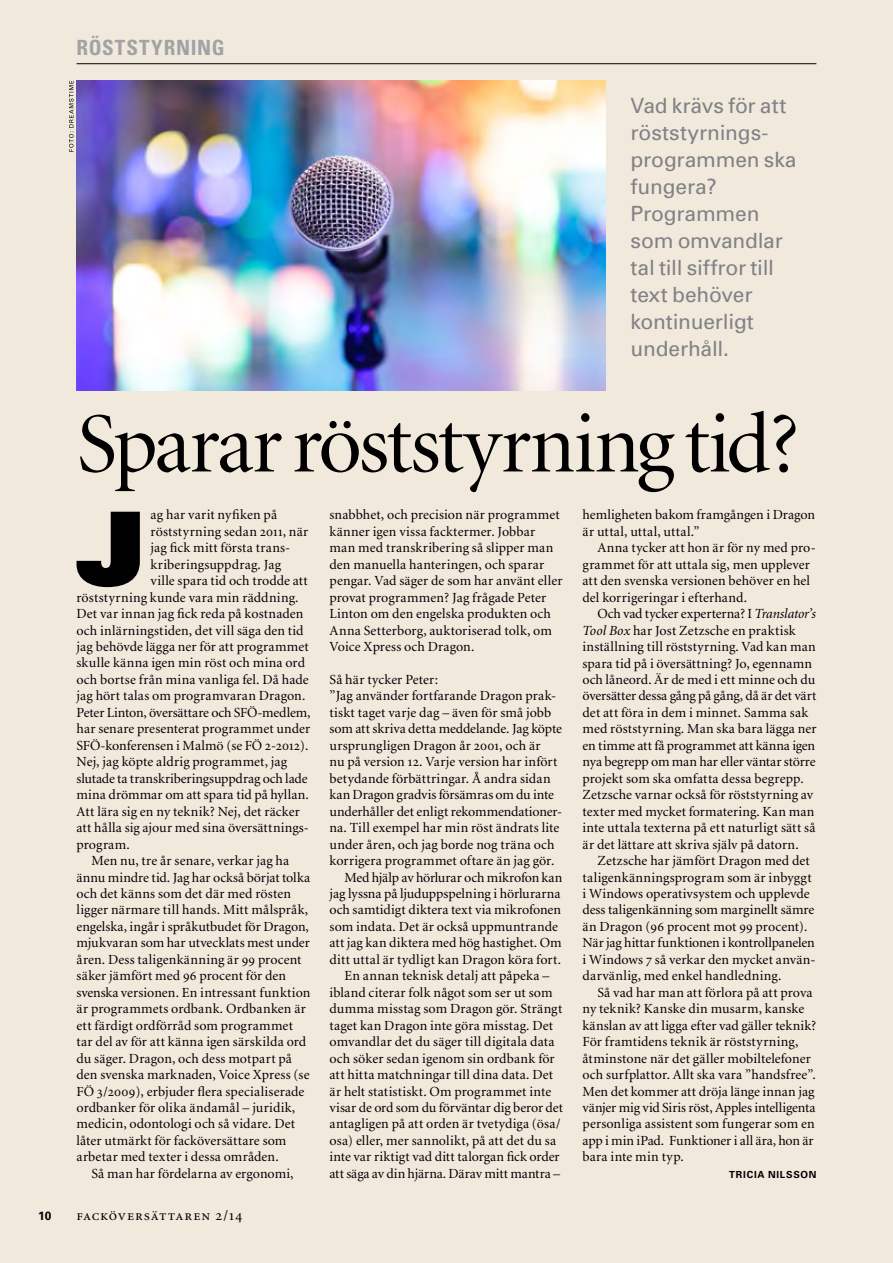
<style>
.page{position:relative;width:893px;height:1263px;background:#f2e9dd}
.page>*{position:absolute;margin:0;border:0;box-sizing:border-box;transform-origin:0 0}
.t1{font:900 101.7px "Univers";color:#000}
.t2{font:85.5px "Minion Display";letter-spacing:-.025em;color:#000}
.t3{font:21px/27px "Univers";letter-spacing:-.01em;color:#808285}
.t4{font:700 condensed 21px "Univers";letter-spacing:.03em;color:#a1a3a6}
.t5{font:15px "Minion Regular SC";letter-spacing:.055em;color:#000}
.t6{font:13.95px/16.5px "Minion";letter-spacing:.01em;color:#000}
.t7{font:13.95px "Minion";letter-spacing:-.01em;color:#000}
.t8{font:13.95px "Minion";letter-spacing:-.015em;color:#000}
.t9{font:700 12px "Univers";color:#000}
.t10{font:700 9.75px "Univers";letter-spacing:.085em;color:#000}
.s1{font-family:"Minion Regular SC"}
.s2{font-style:italic}
</style>
<div class="page">
<hr style="left:77px;top:63px;width:739px;height:1px;background:#000">
<svg style="left:69px;top:81px;width:5px;height:71px"></svg>
<img style="left:77px;top:81px;width:529px;height:310px">
<h3 class="t4" style="left:77px;top:35px;width:150px">RÖSTSTYRNING</h3>
<h3 class="t3" style="left:631px;top:92px;width:168px">Vad krävs för att röststyrnings&shy;programmen ska fungera?<br>Programmen som omvandlar tal till siffror till text behöver kontinuerligt underhåll.</h3>
<h2 class="t2" style="left:77px;top:403px;width:724px">Sparar röststyrning tid?</h2>
<h1 class="t1" style="left:77px;top:482px;width:69px">J</h1>
<p class="t6" style="left:151px;top:507px;width:128px">ag har varit nyfiken på</p>
<p class="t6" style="left:151px;top:524px;width:159px">röststyrning sedan <span class="s1">2011</span>, när</p>
<p class="t6" style="left:151px;top:540px;width:141px">jag fick mitt första trans-</p>
<p class="t6" style="left:151px;top:556px;width:132px">kriberingsuppdrag. Jag</p>
<p class="t6" style="left:151px;top:573px;width:159px">ville spara tid och trodde att</p>
<p class="t6" style="left:77px;top:589px;width:223px">röststyrning kunde vara min räddning.</p>
<p class="t6" style="left:77px;top:606px;width:228px">Det var innan jag fick reda på kostnaden</p>
<p class="t6" style="left:77px;top:622px;width:229px">och inlärningstiden, det vill säga den tid</p>
<p class="t6" style="left:77px;top:639px;width:234px">jag behövde lägga ner för att programmet</p>
<p class="t6" style="left:77px;top:655px;width:230px">skulle känna igen min röst och mina ord</p>
<p class="t6" style="left:77px;top:672px;width:234px">och bortse från mina vanliga fel. Då hade</p>
<p class="t6" style="left:77px;top:688px;width:230px">jag hört talas om programvaran Dragon.</p>
<p class="t7" style="left:77px;top:705px;width:235px">Peter Linton, översättare och SFÖ-medlem,</p>
<p class="t6" style="left:77px;top:721px;width:235px">har senare presenterat programmet under</p>
<p class="t6" style="left:77px;top:738px;width:233px">SFÖ-konferensen i Malmö (se FÖ <span class="s1">2-2012</span>).</p>
<p class="t6" style="left:77px;top:754px;width:212px">Nej, jag köpte aldrig programmet, jag</p>
<p class="t7" style="left:77px;top:771px;width:232px">slutade ta transkriberingsuppdrag och lade</p>
<p class="t6" style="left:77px;top:787px;width:234px">mina drömmar om att spara tid på hyllan.</p>
<p class="t6" style="left:77px;top:803px;width:225px">Att lära sig en ny teknik? Nej, det räcker</p>
<p class="t6" style="left:77px;top:820px;width:234px">att hålla sig ajour med sina översättnings-</p>
<p class="t6" style="left:77px;top:836px;width:55px">program.</p>
<p class="t6" style="left:91px;top:853px;width:199px">Men nu, tre år senare, verkar jag ha</p>
<p class="t6" style="left:77px;top:869px;width:235px">ännu mindre tid. Jag har också börjat tolka</p>
<p class="t6" style="left:77px;top:886px;width:216px">och det känns som det där med rösten</p>
<p class="t6" style="left:77px;top:902px;width:233px">ligger närmare till hands. Mitt målspråk,</p>
<p class="t6" style="left:77px;top:919px;width:234px">engelska, ingår i språkutbudet för Dragon,</p>
<p class="t6" style="left:77px;top:935px;width:235px">mjukvaran som har utvecklats mest under</p>
<p class="t6" style="left:77px;top:952px;width:227px">åren. Dess taligenkänning är <span class="s1">99</span> procent</p>
<p class="t6" style="left:77px;top:968px;width:211px">säker jämfört med <span class="s1">96</span> procent för den</p>
<p class="t6" style="left:77px;top:984px;width:235px">svenska versionen. En intressant funktion</p>
<p class="t6" style="left:77px;top:1001px;width:231px">är programmets ordbank. Ordbanken är</p>
<p class="t6" style="left:77px;top:1017px;width:218px">ett färdigt ordförråd som programmet</p>
<p class="t6" style="left:77px;top:1034px;width:231px">tar del av för att känna igen särskilda ord</p>
<p class="t6" style="left:77px;top:1050px;width:217px">du säger. Dragon, och dess motpart på</p>
<p class="t6" style="left:77px;top:1067px;width:234px">den svenska marknaden, Voice Xpress (se</p>
<p class="t6" style="left:77px;top:1083px;width:229px">FÖ <span class="s1">3/2009</span>), erbjuder flera specialiserade</p>
<p class="t6" style="left:77px;top:1100px;width:220px">ordbanker för olika ändamål – juridik,</p>
<p class="t6" style="left:77px;top:1116px;width:220px">medicin, odontologi och så vidare. Det</p>
<p class="t6" style="left:77px;top:1133px;width:211px">låter utmärkt för facköversättare som</p>
<p class="t6" style="left:77px;top:1149px;width:204px">arbetar med texter i dessa områden.</p>
<p class="t6" style="left:91px;top:1166px;width:204px">Så man har fördelarna av ergonomi,</p>
<p class="t9" style="left:38px;top:1209px;width:15px">10</p>
<p class="t5" style="left:77px;top:1208px;width:167px">facköversättaren 2/14</p>
<p class="t6" style="left:330px;top:507px;width:234px">snabbhet, och precision när programmet känner igen vissa facktermer. Jobbar man med transkribering så slipper man den manuella hanteringen, och sparar pengar. Vad säger de som har använt eller provat programmen? Jag frågade Peter Linton om den engelska produkten och Anna Setterborg, auktoriserad tolk, om Voice Xpress och Dragon.</p>
<p class="t6" style="left:330px;top:672px;width:110px">Så här tycker Peter:</p>
<p class="t6" style="left:330px;top:688px;width:228px">”Jag använder fortfarande Dragon prak-</p>
<p class="t6" style="left:330px;top:705px;width:223px">tiskt taget varje dag – även för små jobb</p>
<p class="t7" style="left:330px;top:722px;width:234px">som att skriva detta meddelande. Jag köpte</p>
<p class="t6" style="left:330px;top:738px;width:213px">ursprungligen Dragon år <span class="s1">2001</span>, och är</p>
<p class="t6" style="left:330px;top:754px;width:229px">nu på version <span class="s1">12</span>. Varje version har infört</p>
<p class="t6" style="left:330px;top:770px;width:223px">betydande förbättringar. Å andra sidan</p>
<p class="t6" style="left:330px;top:787px;width:226px">kan Dragon gradvis försämras om du inte</p>
<p class="t6" style="left:330px;top:803px;width:234px">underhåller det enligt rekommendationer-</p>
<p class="t6" style="left:330px;top:820px;width:231px">na. Till exempel har min röst ändrats lite</p>
<p class="t6" style="left:330px;top:836px;width:226px">under åren, och jag borde nog träna och</p>
<p class="t6" style="left:330px;top:853px;width:226px">korrigera programmet oftare än jag gör.</p>
<p class="t8" style="left:344px;top:870px;width:219px">Med hjälp av hörlurar och mikrofon kan</p>
<p class="t6" style="left:330px;top:886px;width:233px">jag lyssna på ljuduppspelning i hörlurarna</p>
<p class="t6" style="left:330px;top:902px;width:233px">och samtidigt diktera text via mikrofonen</p>
<p class="t6" style="left:330px;top:919px;width:230px">som indata. Det är också uppmuntrande</p>
<p class="t6" style="left:330px;top:935px;width:234px">att jag kan diktera med hög hastighet. Om</p>
<p class="t6" style="left:330px;top:952px;width:233px">ditt uttal är tydligt kan Dragon köra fort.</p>
<p class="t6" style="left:344px;top:968px;width:206px">En annan teknisk detalj att påpeka –</p>
<p class="t6" style="left:330px;top:984px;width:225px">ibland citerar folk något som ser ut som</p>
<p class="t6" style="left:330px;top:1001px;width:234px">dumma misstag som Dragon gör. Strängt</p>
<p class="t6" style="left:330px;top:1017px;width:225px">taget kan Dragon inte göra misstag. Det</p>
<p class="t6" style="left:330px;top:1034px;width:226px">omvandlar det du säger till digitala data</p>
<p class="t6" style="left:330px;top:1050px;width:227px">och söker sedan igenom sin ordbank för</p>
<p class="t6" style="left:330px;top:1067px;width:225px">att hitta matchningar till dina data. Det</p>
<p class="t6" style="left:330px;top:1083px;width:223px">är helt statistiskt. Om programmet inte</p>
<p class="t6" style="left:330px;top:1100px;width:235px">visar de ord som du förväntar dig beror det</p>
<p class="t6" style="left:330px;top:1116px;width:233px">antagligen på att orden är tvetydiga (ösa/</p>
<p class="t6" style="left:330px;top:1133px;width:228px">osa) eller, mer sannolikt, på att det du sa</p>
<p class="t6" style="left:330px;top:1149px;width:232px">inte var riktigt vad ditt talorgan fick order</p>
<p class="t6" style="left:330px;top:1166px;width:232px">att säga av din hjärna. Därav mitt mantra –</p>
<p class="t6" style="left:583px;top:507px;width:234px">hemligheten bakom framgången i Dragon är uttal, uttal, uttal.”</p>
<p class="t6" style="left:583px;top:540px;width:235px;text-indent:15px">Anna tycker att hon är för ny med pro&shy;grammet för att uttala sig, men upplever att den svenska versionen behöver en hel del korrigeringar i efterhand.</p>
<p class="t6" style="left:583px;top:606px;width:235px;text-indent:15px">Och vad tycker experterna? I <span class="s2">Translator’s Tool Box</span> har Jost Zetzsche en praktisk inställning till röststyrning. Vad kan man spara tid på i översättning? Jo, egennamn och låneord. Är de med i ett minne och du översätter dessa gång på gång, då är det värt det att föra in dem i minnet. Samma sak med röststyrning. Man ska bara lägga ner en timme att få programmet att känna igen nya begrepp om man har eller väntar större projekt som ska omfatta dessa begrepp.<br>Zetzsche varnar också för röststyrning av texter med mycket formatering. Kan man inte uttala texterna på ett naturligt sätt så är det lättare att skriva själv på datorn.</p>
<p class="t6" style="left:583px;top:853px;width:235px;text-indent:15px">Zetzsche har jämfört Dragon med det taligenkänningsprogram som är inbyggt i Windows operativsystem och upplevde dess taligenkänning som marginellt sämre än Dragon (<span class="s1">96</span> procent mot <span class="s1">99</span> procent).<br>När jag hittar funktionen i kontrollpanelen i Windows <span class="s1">7</span> så verkar den mycket använ&shy;darvänlig, med enkel handledning.</p>
<p class="t6" style="left:583px;top:984px;width:235px;text-indent:15px">Så vad har man att förlora på att prova ny teknik? Kanske din musarm, kanske känslan av att ligga efter vad gäller teknik?<br>För framtidens teknik är röststyrning, åtminstone när det gäller mobiltelefoner och surfplattor. Allt ska vara ”handsfree”.<br>Men det kommer att dröja länge innan jag vänjer mig vid Siris röst, Apples intelligenta personliga assistent som fungerar som en app i min iPad. Funktioner i all ära, hon är bara inte min typ.</p>
<p class="t10" style="left:729px;top:1168px;width:87px">TRICIA NILSS ON</p>
</div>
